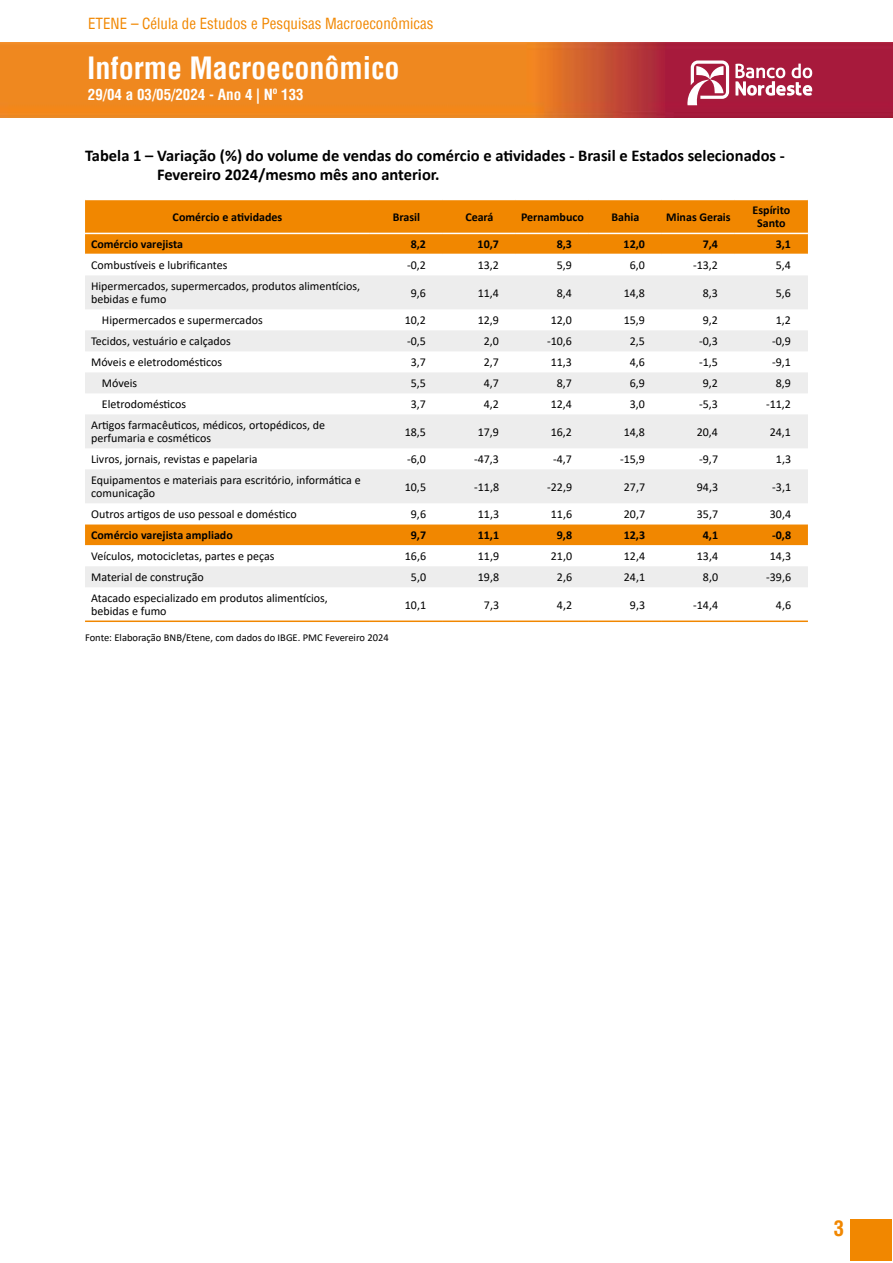
<style>
.page{position:relative;width:893px;height:1263px;background:#fff}
.page>*{position:absolute;margin:0;border:0;box-sizing:border-box;transform-origin:0 0}
.t1{font:700 condensed 30px "Helvetica";color:#fff}
.t2{font:700 condensed 21px "Helvetica";color:#f18700}
.t3{font:700 16.5px/18.8px "Calibri";color:#000}
.t4{font:condensed 15px "Helvetica";color:#f18700}
.t5{font:700 condensed 15px "Helvetica";color:#fff}
.t6{font:12px/12.9px "Calibri";color:#000}
.t7{font:700 12px/12.9px "Calibri";color:#000;text-align:center}
.t8{font:10.5px "Calibri";color:#000}
</style>
<div class="page">
<img style="left:0;top:43px;width:893px;height:75px">
<svg style="left:686px;top:61px;width:43px;height:44px"></svg>
<svg style="left:735px;top:64px;width:77px;height:32px"></svg>
<div style="left:850px;top:1219px;width:42px;height:41px;background:#f18700"></div>
<div style="left:85px;top:200px;width:723px;height:33px;background:#f18700"></div>
<svg style="left:85px;top:234px;width:723px;height:20px;background:#f18906"></svg>
<svg style="left:85px;top:275px;width:723px;height:312px;fill:#ededed"></svg>
<hr style="left:85px;top:620px;width:285px;height:2px;background:#f18700">
<hr style="left:370px;top:620px;width:73px;height:2px;background:#f18700">
<hr style="left:443px;top:620px;width:73px;height:2px;background:#f18700">
<hr style="left:516px;top:620px;width:73px;height:2px;background:#f18700">
<hr style="left:589px;top:620px;width:73px;height:2px;background:#f18700">
<hr style="left:662px;top:620px;width:73px;height:2px;background:#f18700">
<hr style="left:735px;top:620px;width:73px;height:2px;background:#f18700">
<p class="t4" style="left:88px;top:14px;width:347px">ETENE – Célula de Estudos e Pesquisas Macroeconômicas</p>
<h1 class="t1" style="left:87px;top:48px;width:314px">Informe Macroeconômico</h1>
<p class="t5" style="left:88px;top:85px;width:217px">29/04 a 03/05/2024 - Ano 4 | Nº 133</p>
<h3 class="t3" style="left:157px;top:146px;width:629px;text-indent:-72px">Tabela 1 – Variação (%) do volume de vendas do comércio e atividades - Brasil e Estados selecionados -<br>Fevereiro 2024/mesmo mês ano anterior.</h3>
<p class="t7" style="left:173px;top:210px;width:111px">Comércio e atividades</p>
<p class="t7" style="left:393px;top:210px;width:29px">Brasil</p>
<p class="t7" style="left:465px;top:210px;width:30px">Ceará</p>
<p class="t7" style="left:521px;top:210px;width:64px">Pernambuco</p>
<p class="t7" style="left:611px;top:210px;width:29px">Bahia</p>
<p class="t7" style="left:666px;top:210px;width:66px">Minas Gerais</p>
<p class="t7" style="left:753px;top:204px;width:39px">Espírito<br>Santo</p>
<p class="t7" style="left:91px;top:238px;width:94px">Comércio varejista</p>
<p class="t7" style="left:411px;top:238px;width:17px">8,2</p>
<p class="t7" style="left:478px;top:238px;width:23px">10,7</p>
<p class="t7" style="left:557px;top:238px;width:17px">8,3</p>
<p class="t7" style="left:624px;top:238px;width:23px">12,0</p>
<p class="t7" style="left:703px;top:238px;width:17px">7,4</p>
<p class="t7" style="left:776px;top:238px;width:17px">3,1</p>
<p class="t6" style="left:91px;top:259px;width:138px">Combustíveis e lubrificantes</p>
<p class="t6" style="left:407px;top:259px;width:20px">-0,2</p>
<p class="t6" style="left:478px;top:259px;width:23px">13,2</p>
<p class="t6" style="left:557px;top:259px;width:17px">5,9</p>
<p class="t6" style="left:630px;top:259px;width:17px">6,0</p>
<p class="t6" style="left:693px;top:259px;width:26px">-13,2</p>
<p class="t6" style="left:776px;top:259px;width:17px">5,4</p>
<p class="t6" style="left:91px;top:280px;width:271px">Hipermercados, supermercados, produtos alimentícios, bebidas e fumo</p>
<p class="t6" style="left:411px;top:286px;width:17px">9,6</p>
<p class="t6" style="left:478px;top:286px;width:23px">11,4</p>
<p class="t6" style="left:557px;top:286px;width:17px">8,4</p>
<p class="t6" style="left:624px;top:286px;width:23px">14,8</p>
<p class="t6" style="left:703px;top:286px;width:17px">8,3</p>
<p class="t6" style="left:776px;top:286px;width:17px">5,6</p>
<p class="t6" style="left:102px;top:314px;width:162px">Hipermercados e supermercados</p>
<p class="t6" style="left:405px;top:314px;width:23px">10,2</p>
<p class="t6" style="left:478px;top:314px;width:23px">12,9</p>
<p class="t6" style="left:551px;top:314px;width:23px">12,0</p>
<p class="t6" style="left:624px;top:314px;width:23px">15,9</p>
<p class="t6" style="left:703px;top:314px;width:17px">9,2</p>
<p class="t6" style="left:776px;top:314px;width:17px">1,2</p>
<p class="t6" style="left:91px;top:335px;width:141px">Tecidos, vestuário e calçados</p>
<p class="t6" style="left:407px;top:335px;width:20px">-0,5</p>
<p class="t6" style="left:484px;top:335px;width:17px">2,0</p>
<p class="t6" style="left:547px;top:335px;width:26px">-10,6</p>
<p class="t6" style="left:630px;top:335px;width:17px">2,5</p>
<p class="t6" style="left:699px;top:335px;width:20px">-0,3</p>
<p class="t6" style="left:772px;top:335px;width:20px">-0,9</p>
<p class="t6" style="left:91px;top:356px;width:133px">Móveis e eletrodomésticos</p>
<p class="t6" style="left:411px;top:356px;width:17px">3,7</p>
<p class="t6" style="left:484px;top:356px;width:17px">2,7</p>
<p class="t6" style="left:551px;top:356px;width:23px">11,3</p>
<p class="t6" style="left:630px;top:356px;width:17px">4,6</p>
<p class="t6" style="left:699px;top:356px;width:20px">-1,5</p>
<p class="t6" style="left:772px;top:356px;width:20px">-9,1</p>
<p class="t6" style="left:102px;top:377px;width:37px">Móveis</p>
<p class="t6" style="left:411px;top:377px;width:17px">5,5</p>
<p class="t6" style="left:484px;top:377px;width:17px">4,7</p>
<p class="t6" style="left:557px;top:377px;width:17px">8,7</p>
<p class="t6" style="left:630px;top:377px;width:17px">6,9</p>
<p class="t6" style="left:703px;top:377px;width:17px">9,2</p>
<p class="t6" style="left:776px;top:377px;width:17px">8,9</p>
<p class="t6" style="left:102px;top:398px;width:86px">Eletrodomésticos</p>
<p class="t6" style="left:411px;top:398px;width:17px">3,7</p>
<p class="t6" style="left:484px;top:398px;width:17px">4,2</p>
<p class="t6" style="left:551px;top:398px;width:23px">12,4</p>
<p class="t6" style="left:630px;top:398px;width:17px">3,0</p>
<p class="t6" style="left:699px;top:398px;width:20px">-5,3</p>
<p class="t6" style="left:766px;top:398px;width:26px">-11,2</p>
<p class="t6" style="left:91px;top:419px;width:235px">Artigos farmacêuticos, médicos, ortopédicos, de perfumaria e cosméticos</p>
<p class="t6" style="left:405px;top:425px;width:23px">18,5</p>
<p class="t6" style="left:478px;top:425px;width:23px">17,9</p>
<p class="t6" style="left:551px;top:425px;width:23px">16,2</p>
<p class="t6" style="left:624px;top:425px;width:23px">14,8</p>
<p class="t6" style="left:697px;top:425px;width:23px">20,4</p>
<p class="t6" style="left:770px;top:425px;width:23px">24,1</p>
<p class="t6" style="left:91px;top:453px;width:168px">Livros, jornais, revistas e papelaria</p>
<p class="t6" style="left:407px;top:453px;width:20px">-6,0</p>
<p class="t6" style="left:474px;top:453px;width:26px">-47,3</p>
<p class="t6" style="left:553px;top:453px;width:20px">-4,7</p>
<p class="t6" style="left:620px;top:453px;width:26px">-15,9</p>
<p class="t6" style="left:699px;top:453px;width:20px">-9,7</p>
<p class="t6" style="left:776px;top:453px;width:17px">1,3</p>
<p class="t6" style="left:91px;top:474px;width:271px">Equipamentos e materiais para escritório, informática e comunicação</p>
<p class="t6" style="left:405px;top:480px;width:23px">10,5</p>
<p class="t6" style="left:474px;top:480px;width:26px">-11,8</p>
<p class="t6" style="left:547px;top:480px;width:26px">-22,9</p>
<p class="t6" style="left:624px;top:480px;width:23px">27,7</p>
<p class="t6" style="left:697px;top:480px;width:23px">94,3</p>
<p class="t6" style="left:772px;top:480px;width:20px">-3,1</p>
<p class="t6" style="left:91px;top:508px;width:207px">Outros artigos de uso pessoal e doméstico</p>
<p class="t6" style="left:411px;top:508px;width:17px">9,6</p>
<p class="t6" style="left:478px;top:508px;width:23px">11,3</p>
<p class="t6" style="left:551px;top:508px;width:23px">11,6</p>
<p class="t6" style="left:624px;top:508px;width:23px">20,7</p>
<p class="t6" style="left:697px;top:508px;width:23px">35,7</p>
<p class="t6" style="left:770px;top:508px;width:23px">30,4</p>
<p class="t7" style="left:91px;top:529px;width:143px">Comércio varejista ampliado</p>
<p class="t7" style="left:411px;top:529px;width:17px">9,7</p>
<p class="t7" style="left:478px;top:529px;width:23px">11,1</p>
<p class="t7" style="left:557px;top:529px;width:17px">9,8</p>
<p class="t7" style="left:624px;top:529px;width:23px">12,3</p>
<p class="t7" style="left:703px;top:529px;width:17px">4,1</p>
<p class="t7" style="left:772px;top:529px;width:20px">-0,8</p>
<p class="t6" style="left:91px;top:550px;width:185px">Veículos, motocicletas, partes e peças</p>
<p class="t6" style="left:405px;top:550px;width:23px">16,6</p>
<p class="t6" style="left:478px;top:550px;width:23px">11,9</p>
<p class="t6" style="left:551px;top:550px;width:23px">21,0</p>
<p class="t6" style="left:624px;top:550px;width:23px">12,4</p>
<p class="t6" style="left:697px;top:550px;width:23px">13,4</p>
<p class="t6" style="left:770px;top:550px;width:23px">14,3</p>
<p class="t6" style="left:91px;top:571px;width:114px">Material de construção</p>
<p class="t6" style="left:411px;top:571px;width:17px">5,0</p>
<p class="t6" style="left:478px;top:571px;width:23px">19,8</p>
<p class="t6" style="left:557px;top:571px;width:17px">2,6</p>
<p class="t6" style="left:624px;top:571px;width:23px">24,1</p>
<p class="t6" style="left:703px;top:571px;width:17px">8,0</p>
<p class="t6" style="left:766px;top:571px;width:26px">-39,6</p>
<p class="t6" style="left:91px;top:592px;width:238px">Atacado especializado em produtos alimentícios, bebidas e fumo</p>
<p class="t6" style="left:405px;top:598px;width:23px">10,1</p>
<p class="t6" style="left:484px;top:598px;width:17px">7,3</p>
<p class="t6" style="left:557px;top:598px;width:17px">4,2</p>
<p class="t6" style="left:630px;top:598px;width:17px">9,3</p>
<p class="t6" style="left:693px;top:598px;width:26px">-14,4</p>
<p class="t6" style="left:776px;top:598px;width:17px">4,6</p>
<p class="t8" style="left:85px;top:630px;width:305px">Fonte: Elaboração BNB/Etene, com dados do IBGE. PMC Fevereiro 2024</p>
<h2 class="t2" style="left:834px;top:1214px;width:12px">3</h2>
</div>
